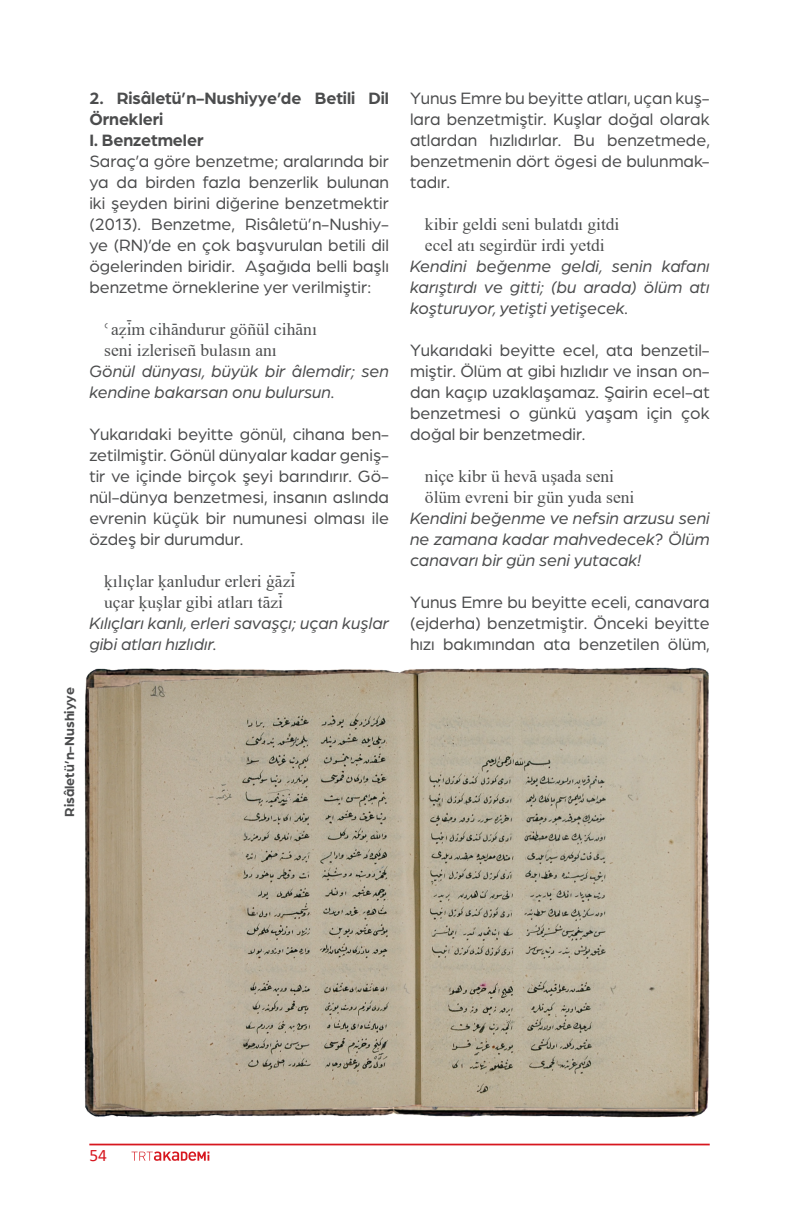
<style>
.page{position:relative;width:809px;height:1221px;background:#fff}
.page>*{position:absolute;margin:0;border:0;box-sizing:border-box;transform-origin:0 0}
.t1{font:17.5px/21px "Arboria";color:#4b4c4d;text-align:justify}
.t2{font:italic 17.5px/21px "Arboria";color:#4b4c4d}
.t3{font:17.5px/21px "Oktay New Transkripsiyon";color:#4b4c4d}
.t4{font:700 17.5px/21px "Arboria";letter-spacing:-.005em;color:#4b4c4d}
.t5{font:17.5px "Calibri";color:#d7171f}
.t6{font:700 14px "Arboria";color:#4b4c4d}
</style>
<div class="page">
<svg style="left:131px;top:1151px;width:78px;height:9px"></svg>
<hr style="left:89px;top:1143px;width:620px;height:2px;background:#d7171f">
<img style="left:84px;top:667px;width:625px;height:450px">
<p class="t4" style="left:89px;top:86px;width:301px">2. Risâletü’n-Nushiyye’de Betili Dil<br>Örnekleri<br>I. Benzetmeler</p>
<p class="t1" style="left:89px;top:150px;width:301px">Saraç’a göre benzetme; aralarında bir ya da birden fazla benzerlik bulunan iki şeyden birini diğerine benzetmektir (2013). Benzetme, Risâletü’n-Nushiy&shy;ye (RN)’de en çok başvurulan betili dil ögelerinden biridir. Aşağıda belli başlı benzetme örneklerine yer verilmiştir:</p>
<p class="t3" style="left:104px;top:318px;width:214px">èaôìm cihÀndurur göñül cihÀnı seni izleriseñ bulasın anı</p>
<p class="t2" style="left:89px;top:360px;width:301px">Gönül dünyası, büyük bir âlemdir; sen kendine bakarsan onu bulursun.</p>
<p class="t1" style="left:89px;top:423px;width:301px">Yukarıdaki beyitte gönül, cihana ben&shy;zetilmiştir. Gönül dünyalar kadar geniş&shy;tir ve içinde birçok şeyi barındırır. Gö&shy;nül-dünya benzetmesi, insanın aslında evrenin küçük bir numunesi olması ile özdeş bir durumdur.</p>
<p class="t3" style="left:104px;top:570px;width:192px">úılıçlar úanludur erleri àÀzì uçar úuşlar gibi atları tÀzì</p>
<p class="t2" style="left:89px;top:612px;width:301px">Kılıçları kanlı, erleri savaşçı; uçan kuşlar gibi atları hızlıdır.</p>
<p class="t6" style="left:60px;top:816px;width:131px;rotate:-90deg">Risâletü’n-Nushiyye</p>
<p class="t1" style="left:410px;top:87px;width:301px">Yunus Emre bu beyitte atları, uçan kuş&shy;lara benzetmiştir. Kuşlar doğal olarak atlardan hızlıdırlar. Bu benzetmede, benzetmenin dört ögesi de bulunmak&shy;tadır.</p>
<p class="t3" style="left:425px;top:213px;width:196px">kibir geldi seni bulatdı gitdi ecel atı segirdür irdi yetdi</p>
<p class="t2" style="left:410px;top:255px;width:301px;text-align:justify">Kendini beğenme geldi, senin kafanı karıştırdı ve gitti; (bu arada) ölüm atı koşturuyor, yetişti yetişecek.</p>
<p class="t1" style="left:410px;top:339px;width:301px">Yukarıdaki beyitte ecel, ata benzetil&shy;miştir. Ölüm at gibi hızlıdır ve insan on&shy;dan kaçıp uzaklaşamaz. Şairin ecel-at benzetmesi o günkü yaşam için çok doğal bir benzetmedir.</p>
<p class="t3" style="left:425px;top:465px;width:211px">niçe kibr ü hevÀ uşada seni ölüm evreni bir gün yuda seni</p>
<p class="t2" style="left:410px;top:507px;width:301px;text-align:justify">Kendini beğenme ve nefsin arzusu seni ne zamana kadar mahvedecek? Ölüm canavarı bir gün seni yutacak!</p>
<p class="t1" style="left:410px;top:591px;width:301px">Yunus Emre bu beyitte eceli, canavara (ejderha) benzetmiştir. Önceki beyitte hızı bakımından ata benzetilen ölüm,</p>
<p class="t5" style="left:89px;top:1142px;width:19px">54</p>
</div>
